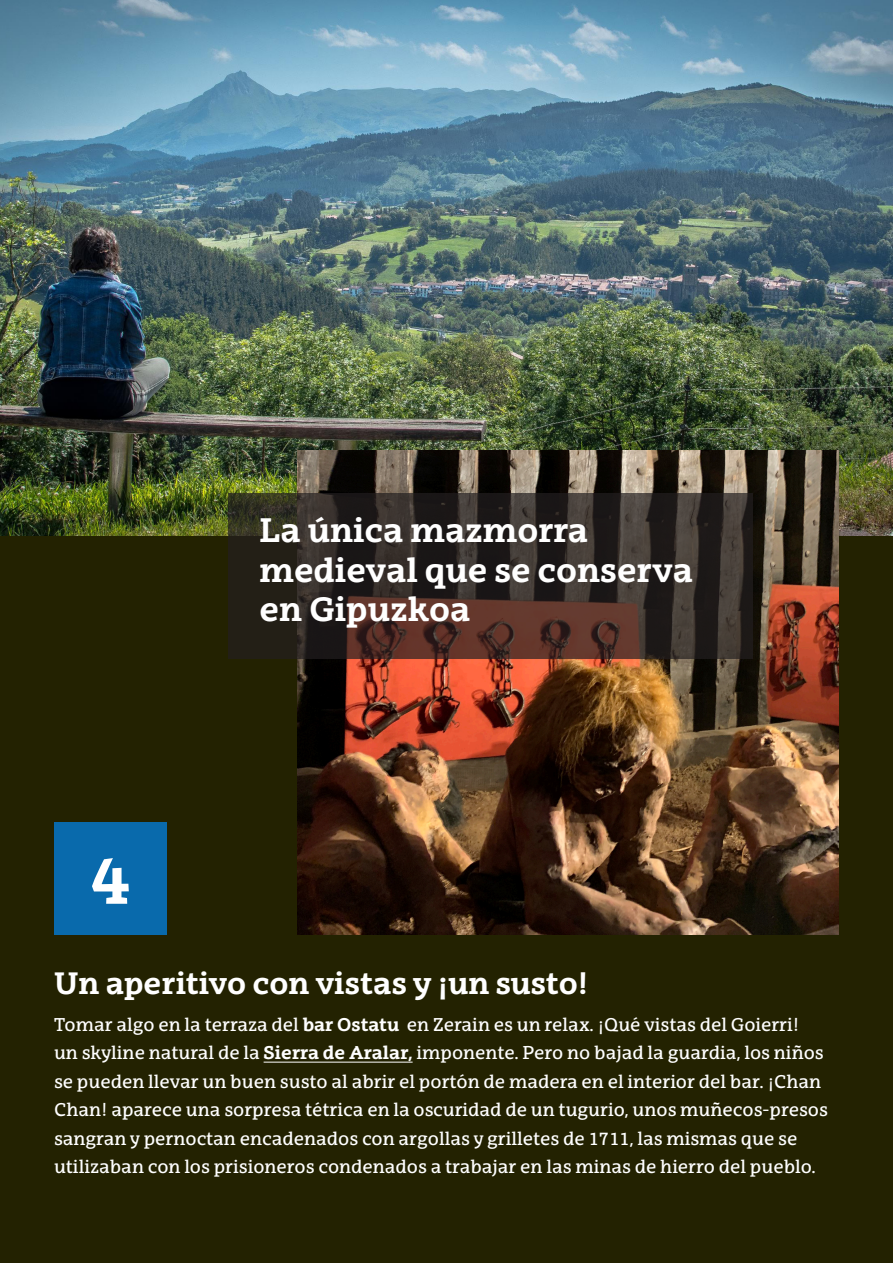
<style>
.page{position:relative;width:893px;height:1263px;background:#fff}
.page>*{position:absolute;margin:0;border:0;box-sizing:border-box;transform-origin:0 0}
.t1{font:700 66px "EHU Serif";color:#fff}
.t2{font:700 33px/39.6px "EHU Serif";color:#fff}
.t3{font:700 30px "EHU Serif";color:#fff}
.t4{font:18px/28.5px "EHU Serif";color:#fff}
.s1{font-weight:700}
</style>
<div class="page">
<div style="left:0;top:536px;width:893px;height:727px;background:#232201"></div>
<img style="left:0;top:0;width:892px;height:536px">
<img style="left:298px;top:451px;width:541px;height:484px">
<svg style="left:228px;top:493px;width:525px;height:166px;background:#352924"></svg>
<hr style="left:264px;top:1062px;width:149px;height:1px;background:#fff">
<div style="left:54px;top:822px;width:113px;height:113px;background:#096aac"></div>
<p class="t1" style="left:90px;top:838px;width:42px">4</p>
<p class="t2" style="left:259px;top:510px;width:435px">La única mazmorra medieval que se conserva en Gipuzkoa</p>
<p class="t3" style="left:54px;top:964px;width:536px">Un aperitivo con vistas y ¡un susto!</p>
<p class="t4" style="left:54px;top:1010px;width:775px">Tomar algo en la terraza del <span class="s1">bar Ostatu</span> en Zerain es un relax. ¡Qué vistas del Goierri!<br>un skyline natural de la <span class="s1">Sierra de Aralar,</span> imponente. Pero no bajad la guardia, los niños se pueden llevar un buen susto al abrir el portón de madera en el interior del bar. ¡Chan Chan! aparece una sorpresa tétrica en la oscuridad de un tugurio, unos muñecos-presos sangran y pernoctan encadenados con argollas y grilletes de 1711, las mismas que se utilizaban con los prisioneros condenados a trabajar en las minas de hierro del pueblo.</p>
</div>
